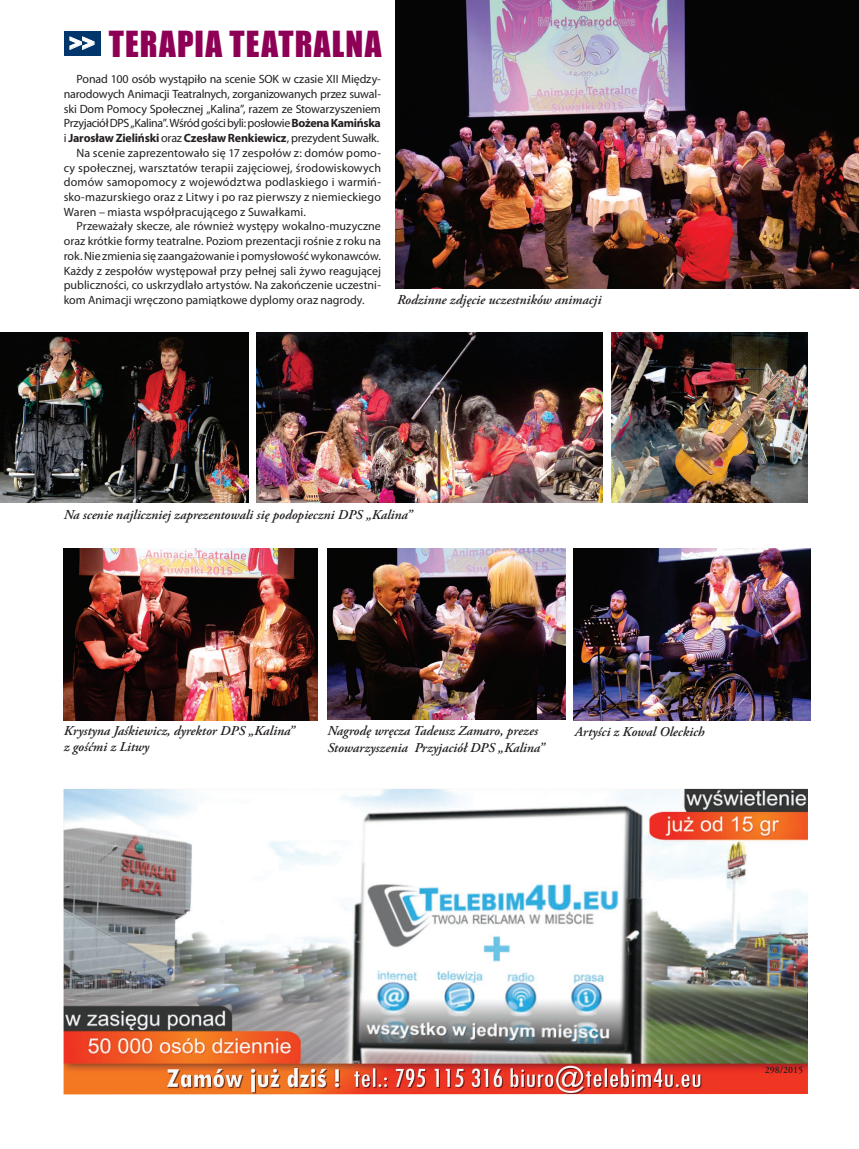
<style>
.page{position:relative;width:859px;height:1149px;background:#fff}
.page>*{position:absolute;margin:0;border:0;box-sizing:border-box;transform-origin:0 0}
._2_tytul_impact_22{font:33px "Impact";letter-spacing:.035em;color:#8e0055}
.t1{font:25.2px "Impact";color:#fff;scale:.96 1}
._4_podpis{font:italic 600 13.5px/16.2px "Adobe Garamond Pro";color:#231f20}
._6_ramka{font:12px/14.7px "Myriad Pro";color:#231f20;text-align:justify}
._1_tekst_bez_wcecia{font:600 9.75px "Adobe Garamond Pro";color:#231f20}
.s1{font-weight:700}
</style>
<div class="page">
<div style="left:64px;top:31px;width:36px;height:25px;background:#00366c"></div>
<svg style="left:70px;top:37px;width:24px;height:13px"></svg>
<img style="left:64px;top:788px;width:744px;height:305px">
<img style="left:396px;top:0;width:463px;height:288px">
<img style="left:256px;top:332px;width:347px;height:171px">
<img style="left:612px;top:332px;width:196px;height:170px">
<img style="left:327px;top:548px;width:239px;height:171px">
<img style="left:64px;top:548px;width:253px;height:172px">
<img style="left:574px;top:548px;width:236px;height:172px">
<img style="left:0;top:332px;width:249px;height:171px">
<p class="t1" style="left:69px;top:24px;width:28px">&gt;&gt;</p>
<p class="_2_tytul_impact_22" style="left:109px;top:19px;width:274px">TERAPIA TEATRALNA</p>
<p class="_6_ramka" style="left:64px;top:72px;width:319px;text-indent:13px">Ponad 100 osób wystąpiło na scenie SOK w czasie XII Między&shy;narodowych Animacji Teatralnych, zorganizowanych przez suwal&shy;ski Dom Pomocy Społecznej „Kalina”, razem ze Stowarzyszeniem Przyjaciół DPS „Kalina”. Wśród gości byli: posłowie <span class="s1">Bożena Kamińska </span>i <span class="s1">Jarosław Zieliński</span> oraz <span class="s1">Czesław Renkiewicz</span>, prezydent Suwałk.</p>
<p class="_6_ramka" style="left:64px;top:146px;width:319px;text-indent:13px">Na scenie zaprezentowało się 17 zespołów z: domów pomo&shy;cy społecznej, warsztatów terapii zajęciowej, środowiskowych domów samopomocy z województwa podlaskiego i warmiń&shy;sko-mazurskiego oraz z Litwy i po raz pierwszy z niemieckiego Waren – miasta współpracującego z Suwałkami.</p>
<p class="_6_ramka" style="left:64px;top:219px;width:319px;text-indent:13px">Przeważały skecze, ale również występy wokalno-muzyczne oraz krótkie formy teatralne. Poziom prezentacji rośnie z roku na rok. Nie zmienia się zaangażowanie i pomysłowość wykonawców.<br>Każdy z zespołów występował przy pełnej sali żywo reagującej publiczności, co uskrzydlało artystów. Na zakończenie uczestni&shy;kom Animacji wręczono pamiątkowe dyplomy oraz nagrody.</p>
<p class="_4_podpis" style="left:397px;top:292px;width:206px">Rodzinne zdjęcie uczestników animacji</p>
<p class="_4_podpis" style="left:64px;top:507px;width:350px">Na scenie najliczniej zaprezentowali się podopieczni DPS „Kalina”</p>
<p class="_4_podpis" style="left:64px;top:723px;width:232px">Krystyna Jaśkiewicz, dyrektor DPS „Kalina” z gośćmi z Litwy</p>
<p class="_4_podpis" style="left:327px;top:723px;width:219px">Nagrodę wręcza Tadeusz Zamaro, prezes<br>Stowarzyszenia Przyjaciół DPS „Kalina”</p>
<p class="_4_podpis" style="left:575px;top:724px;width:131px">Artyści z Kowal Oleckich</p>
<p class="_1_tekst_bez_wcecia" style="left:765px;top:1063px;width:40px">298/2015</p>
</div>
